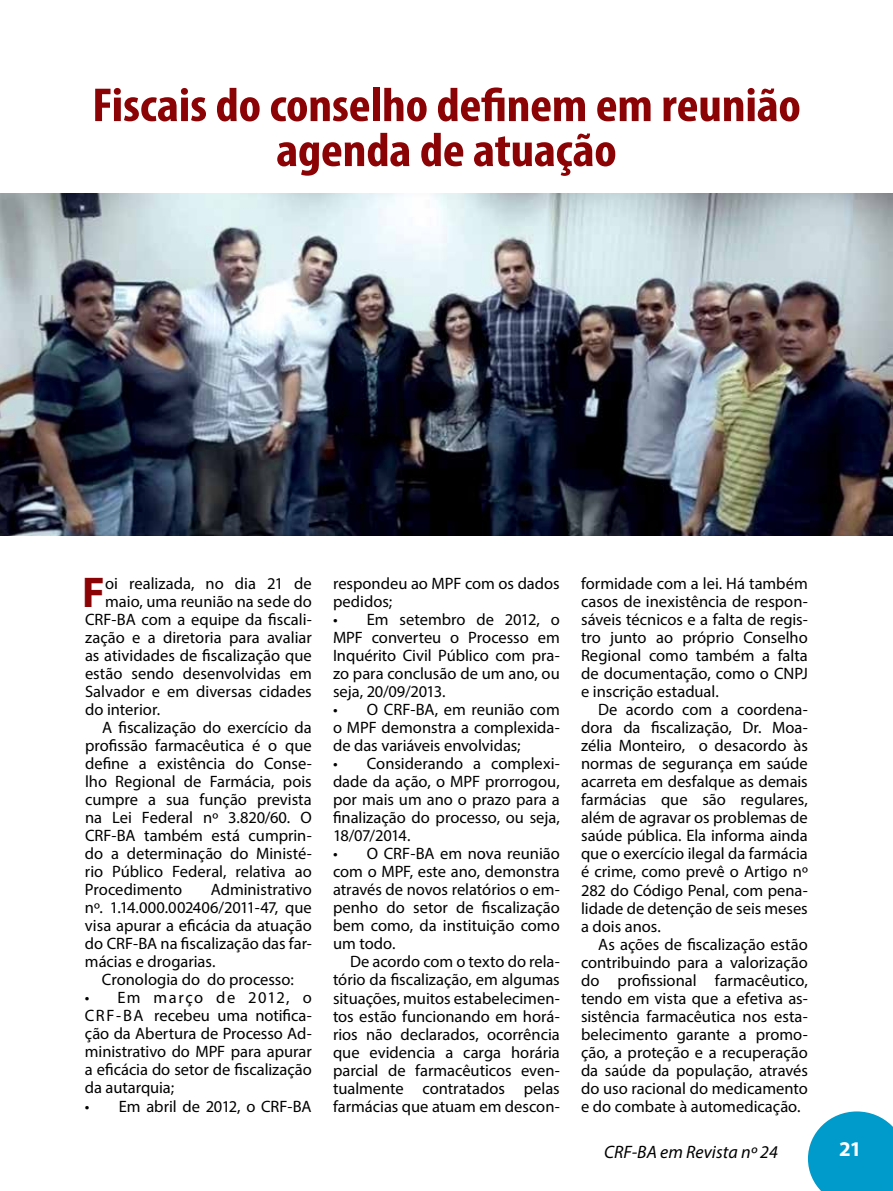
<style>
.page{position:relative;width:893px;height:1191px;background:#fff}
.page>*{position:absolute;margin:0;border:0;box-sizing:border-box;transform-origin:0 0}
.t1{font:700 condensed 48px/45px "Myriad Pro";letter-spacing:-.005em;color:#8b0304;text-align:center;scale:1.09 1}
.t2{font:700 43.2px "Myriad Pro";color:#8b0304}
.t3{font:700 21px "Myriad Pro";color:#fff}
.t4{font:italic 18px "Myriad Pro";color:#000}
.t5{font:16.5px/18px "Myriad Pro";color:#000;text-align:justify}
</style>
<div class="page">
<svg style="left:808px;top:1111px;width:85px;height:80px;background:#1fa7d0"></svg>
<img style="left:0;top:193px;width:893px;height:342px">
<h1 class="t1" style="left:92px;top:82px;width:652px">Fiscais do conselho definem em reunião agenda de atuação</h1>
<h2 class="t2" style="left:82px;top:564px;width:24px">F</h2>
<p class="t5" style="left:105px;top:574px;width:208px">oi realizada, no dia 21 de</p>
<p class="t5" style="left:105px;top:592px;width:208px">maio, uma reunião na sede do</p>
<p class="t5" style="left:85px;top:610px;width:228px">CRF-BA com a equipe da fiscali-</p>
<p class="t5" style="left:85px;top:628px;width:228px">zação e a diretoria para avaliar</p>
<p class="t5" style="left:85px;top:646px;width:228px">as atividades de fiscalização que</p>
<p class="t5" style="left:85px;top:664px;width:228px">estão sendo desenvolvidas em</p>
<p class="t5" style="left:85px;top:682px;width:228px">Salvador e em diversas cidades</p>
<p class="t5" style="left:85px;top:700px;width:77px">do interior.</p>
<p class="t5" style="left:102px;top:718px;width:211px">A fiscalização do exercício da</p>
<p class="t5" style="left:85px;top:736px;width:228px">profissão farmacêutica é o que</p>
<p class="t5" style="left:85px;top:754px;width:228px">define a existência do Conse-</p>
<p class="t5" style="left:85px;top:772px;width:228px">lho Regional de Farmácia, pois</p>
<p class="t5" style="left:85px;top:790px;width:228px">cumpre a sua função prevista</p>
<p class="t5" style="left:85px;top:808px;width:227px">na Lei Federal nº 3.820/60. O</p>
<p class="t5" style="left:85px;top:826px;width:228px">CRF-BA também está cumprin-</p>
<p class="t5" style="left:85px;top:844px;width:228px">do a determinação do Ministé-</p>
<p class="t5" style="left:85px;top:862px;width:228px">rio Público Federal, relativa ao</p>
<p class="t5" style="left:85px;top:880px;width:99px">Procedimento</p>
<p class="t5" style="left:85px;top:880px;width:228px;text-indent:126px">Administrativo nº. 1.14.000.002406/2011-47, que visa apurar a eficácia da atuação do CRF-BA na fiscalização das far&shy;mácias e drogarias.</p>
<p class="t5" style="left:102px;top:970px;width:193px">Cronologia do do processo:</p>
<p class="t5" style="left:85px;top:988px;width:228px">• Em março de 2012, o CR F- BA recebeu uma notifica&shy;ção da Abertura de Processo Ad&shy;ministrativo do MPF para apurar a eficácia do setor de fiscalização da autarquia;</p>
<p class="t5" style="left:85px;top:1096px;width:227px">• Em abril de 2012, o CRF-BA</p>
<p class="t5" style="left:333px;top:574px;width:228px">respondeu ao MPF com os dados pedidos;</p>
<p class="t5" style="left:333px;top:610px;width:228px">• Em setembro de 2012, o MPF converteu o Processo em Inquérito Civil Público com pra&shy;zo para conclusão de um ano, ou seja, 20/09/2013.</p>
<p class="t5" style="left:333px;top:700px;width:228px">• O CRF-BA, em reunião com o MPF demonstra a complexida&shy;de das variáveis envolvidas;</p>
<p class="t5" style="left:333px;top:754px;width:228px">• Considerando a complexi&shy;dade da ação, o MPF prorrogou, por mais um ano o prazo para a finalização do processo, ou seja, 18/07/2014.</p>
<p class="t5" style="left:333px;top:844px;width:228px">• O CRF-BA em nova reunião com o MPF, este ano, demonstra através de novos relatórios o em&shy;penho do setor de fiscalização bem como, da instituição como um todo.</p>
<p class="t5" style="left:333px;top:952px;width:228px;text-indent:17px">De acordo com o texto do rela&shy;tório da fiscalização, em algumas situações, muitos estabelecimen&shy;tos estão funcionando em horá&shy;rios não declarados, ocorrência que evidencia a carga horária parcial de farmacêuticos even&shy;tualmente contratados pelas farmácias que atuam em descon-</p>
<p class="t5" style="left:581px;top:574px;width:228px">formidade com a lei. Há também casos de inexistência de respon&shy;sáveis técnicos e a falta de regis&shy;tro junto ao próprio Conselho Regional como também a falta de documentação, como o CNPJ e inscrição estadual.</p>
<p class="t5" style="left:581px;top:700px;width:228px;text-indent:17px">De acordo com a coordena&shy;dora da fiscalização, Dr. Moa&shy;zélia Monteiro, o desacordo às normas de segurança em saúde acarreta em desfalque as demais farmácias que são regulares, além de agravar os problemas de saúde pública. Ela informa ainda que o exercício ilegal da farmácia é crime, como prevê o Artigo nº 282 do Código Penal, com pena&shy;lidade de detenção de seis meses a dois anos.</p>
<p class="t5" style="left:581px;top:934px;width:228px;text-indent:17px">As ações de fiscalização estão contribuindo para a valorização do profissional farmacêutico, tendo em vista que a efetiva as&shy;sistência farmacêutica nos esta&shy;belecimento garante a promo&shy;ção, a proteção e a recuperação da saúde da população, através do uso racional do medicamento e do combate à automedicação.</p>
<p class="t4" style="left:604px;top:1140px;width:175px">CRF-BA em Revista nº 24</p>
<p class="t3" style="left:839px;top:1135px;width:24px">21</p>
</div>
